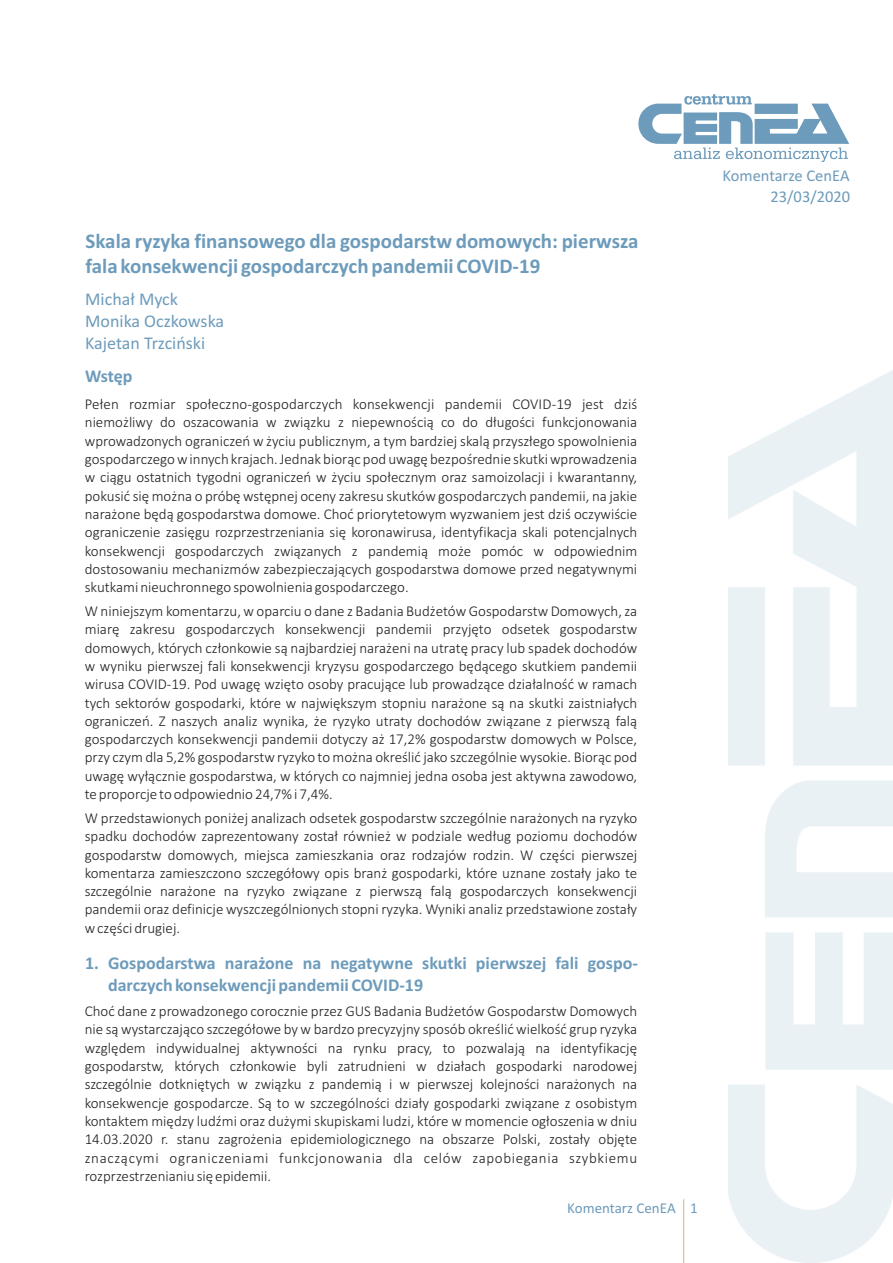
<style>
.page{position:relative;width:893px;height:1263px;background:#fff}
.page>*{position:absolute;margin:0;border:0;box-sizing:border-box;transform-origin:0 0}
.t1{font:700 21px/25.7px "Calibri";color:#6d9bbb}
.t2{font:700 18px/21.9px "Calibri";color:#6d9bbb}
.t3{font:18px/21.9px "Calibri";color:#6d9bbb}
.t4{font:16.5px "Calibri";color:#6d9bbb}
.t5{font:300 15px/18.3px "Calibri";color:#231f20;text-align:justify}
.t6{font:15px "Calibri";color:#6d9bbb}
</style>
<div class="page">
<hr style="left:683px;top:1199px;width:1px;height:64px;background:#d8b698">
<svg style="left:638px;top:94px;width:211px;height:68px"></svg>
<h1 class="t1" style="left:86px;top:230px;width:554px">Skala ryzyka finansowego dla gospodarstw domowych: pierwsza fala konsekwencji gospodarczych pandemii COVID-19</h1>
<p class="t3" style="left:85px;top:290px;width:140px">Micha³ Myck<br>Monika Oczkowska<br>Kajetan Trzciñski</p>
<p class="t2" style="left:85px;top:366px;width:49px">Wstêp</p>
<p class="t5" style="left:85px;top:396px;width:554px">Pe³en rozmiar spo³eczno-gospodarczych konsekwencji pandemii COVID-19 jest dziœ niemo¿liwy do oszacowania w zwi¹zku z niepewnoœci¹ co do d³ugoœci funkcjonowania wprowadzonych ograniczeñ w ¿yciu publicznym, a tym bardziej skal¹ przysz³ego spowolnienia gospodarczego w innych krajach. Jednak bior¹c pod uwagê bezpoœrednie skutki wprowadzenia w ci¹gu ostatnich tygodni ograniczeñ w ¿yciu spo³ecznym oraz samoizolacji i kwarantanny, pokusiæ siê mo¿na o próbê wstêpnej oceny zakresu skutków gospodarczych pandemii, na jakie nara¿one bêd¹ gospodarstwa domowe. Choæ priorytetowym wyzwaniem jest dziœ oczywiœcie ograniczenie zasiêgu rozprzestrzeniania siê koronawirusa, identyfikacja skali potencjalnych konsekwencji gospodarczych zwi¹zanych z pandemi¹ mo¿e pomóc w odpowiednim dostosowaniu mechanizmów zabezpieczaj¹cych gospodarstwa domowe przed negatywnymi skutkami nieuchronnego spowolnienia gospodarczego.</p>
<p class="t5" style="left:85px;top:603px;width:554px">W niniejszym komentarzu, w oparciu o dane z Badania Bud¿etów Gospodarstw Domowych, za miarê zakresu gospodarczych konsekwencji pandemii przyjêto odsetek gospodarstw domowych, których cz³onkowie s¹ najbardziej nara¿eni na utratê pracy lub spadek dochodów w wyniku pierwszej fali konsekwencji kryzysu gospodarczego bêd¹cego skutkiem pandemii wirusa COVID-19. Pod uwagê wziêto osoby pracuj¹ce lub prowadz¹ce dzia³alnoœæ w ramach tych sektorów gospodarki, które w najwiêkszym stopniu nara¿one s¹ na skutki zaistnia³ych ograniczeñ. Z naszych analiz wynika, ¿e ryzyko utraty dochodów zwi¹zane z pierwsz¹ fal¹ gospodarczych konsekwencji pandemii dotyczy a¿ 17,2% gospodarstw domowych w Polsce, przy czym dla 5,2% gospodarstw ryzyko to mo¿na okreœliæ jako szczególnie wysokie. Bior¹c pod uwagê wy³¹cznie gospodarstwa, w których co najmniej jedna osoba jest aktywna zawodowo, te proporcje to odpowiednio 24,7% i 7,4%.</p>
<p class="t5" style="left:85px;top:810px;width:554px">W przedstawionych poni¿ej analizach odsetek gospodarstw szczególnie nara¿onych na ryzyko spadku dochodów zaprezentowany zosta³ równie¿ w podziale wed³ug poziomu dochodów gospodarstw domowych, miejsca zamieszkania oraz rodzajów rodzin. W czêœci pierwszej komentarza zamieszczono szczegó³owy opis bran¿ gospodarki, które uznane zosta³y jako te szczególnie nara¿one na ryzyko zwi¹zane z pierwsz¹ fal¹ gospodarczych konsekwencji pandemii oraz definicje wyszczególnionych stopni ryzyka. Wyniki analiz przedstawione zosta³y w czêœci drugiej.</p>
<p class="t2" style="left:108px;top:954px;width:531px;text-indent:-23px">1. Gospodarstwa nara¿one na negatywne skutki pierwszej fali gospo&shy;darczych konsekwencji pandemii COVID-19</p>
<p class="t5" style="left:85px;top:1003px;width:554px">Choæ dane z prowadzonego corocznie przez GUS Badania Bud¿etów Gospodarstw Domowych nie s¹ wystarczaj¹co szczegó³owe by w bardzo precyzyjny sposób okreœliæ wielkoœæ grup ryzyka wzglêdem indywidualnej aktywnoœci na rynku pracy, to pozwalaj¹ na identyfikacjê gospodarstw, których cz³onkowie byli zatrudnieni w dzia³ach gospodarki narodowej szczególnie dotkniêtych w zwi¹zku z pandemi¹ i w pierwszej kolejnoœci nara¿onych na konsekwencje gospodarcze. S¹ to w szczególnoœci dzia³y gospodarki zwi¹zane z osobistym kontaktem miêdzy ludŸmi oraz du¿ymi skupiskami ludzi, które w momencie og³oszenia w dniu 14.03.2020 r. stanu zagro¿enia epidemiologicznego na obszarze Polski, zosta³y objête znacz¹cymi ograniczeniami funkcjonowania dla celów zapobiegania szybkiemu rozprzestrzenianiu siê epidemii.</p>
<p class="t6" style="left:567px;top:1202px;width:110px">Komentarz CenEA</p>
<p class="t6" style="left:690px;top:1202px;width:9px">1</p>
<p class="t4" style="left:722px;top:169px;width:129px">Komentarze CenEA</p>
<p class="t4" style="left:770px;top:190px;width:81px">23/03/2020</p>
</div>
